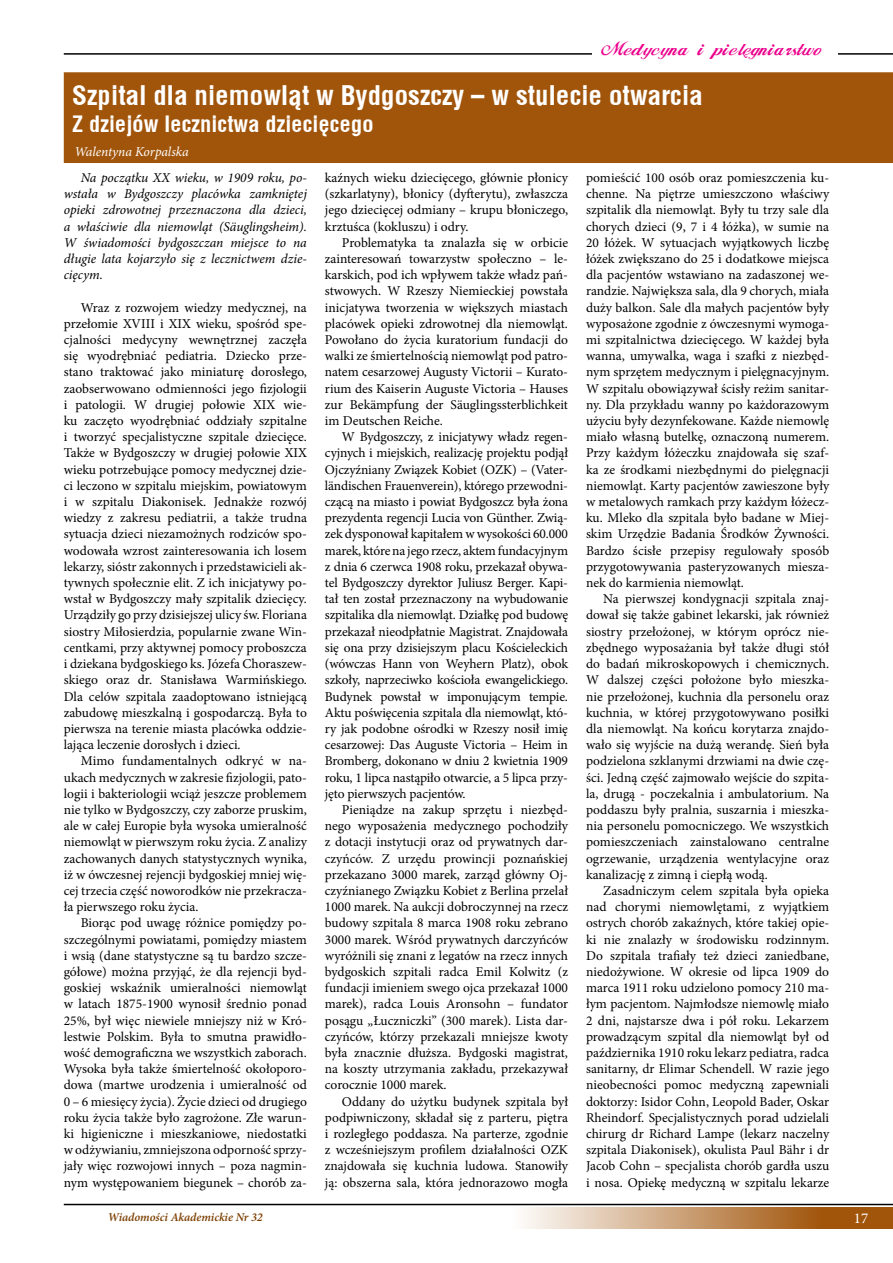
<style>
.page{position:relative;width:893px;height:1263px;background:#fff}
.page>*{position:absolute;margin:0;border:0;box-sizing:border-box;transform-origin:0 0}
.t1{font:700 27px "Switzerland Condpl";color:#fff}
.t2{font:700 22.5px "Switzerland Condpl";color:#fff}
.t3{font:18px "FL Starogrecki 1";color:#ec008c}
.t4{font:15px "Minion Pro";color:#fff}
.t5{font:13.5px/16.2px "Minion Pro";color:#000;text-align:justify}
.t6{font:italic 13.5px/16.2px "Minion Pro";letter-spacing:-.005em;color:#000;text-align:justify}
.t7{font:italic 13.5px "Minion Pro";letter-spacing:-.005em;color:#fff}
.t8{font:italic 600 12px "Minion Pro";letter-spacing:-.005em;color:#7c3f00}
</style>
<div class="page">
<svg style="left:524px;top:1208px;width:365px;height:21px;background:#c5976a"></svg>
<hr style="left:64px;top:1204px;width:829px;height:1px;background:#000">
<hr style="left:64px;top:53px;width:829px;height:2px;background:#000">
<hr style="left:889px;top:1208px;width:4px;height:21px;background:#a1550b">
<div style="left:593px;top:44px;width:245px;height:20px;background:#fff"></div>
<div style="left:64px;top:72px;width:829px;height:91px;background:#a1550b"></div>
<h3 class="t3" style="left:601px;top:38px;width:221px">Medycyna i pielêgniarstwo</h3>
<h1 class="t1" style="left:72px;top:78px;width:632px">Szpital dla niemowląt w Bydgoszczy – w stulecie otwarcia</h1>
<h2 class="t2" style="left:72px;top:110px;width:303px">Z dziejów lecznictwa dziecięcego</h2>
<p class="t7" style="left:74px;top:142px;width:116px">Walentyna Korpalska</p>
<p class="t6" style="left:64px;top:170px;width:245px;text-indent:17px">Na początku XX wieku, w 1909 roku, po&shy;wstała w Bydgoszczy placówka zamkniętej opieki zdrowotnej przeznaczona dla dzieci, a właściwie dla niemowląt (Säuglingsheim).<br>W świadomości bydgoszczan miejsce to na długie lata kojarzyło się z lecznictwem dzie&shy;cięcym.</p>
<p class="t5" style="left:64px;top:299px;width:245px;text-indent:17px">Wraz z rozwojem wiedzy medycznej, na przełomie XVIII i XIX wieku, spośród spe&shy;cjalności medycyny wewnętrznej zaczęła się wyodrębniać pediatria. Dziecko prze&shy;stano traktować jako miniaturę dorosłego, zaobserwowano odmienności jego fizjologii i patologii. W drugiej połowie XIX wie&shy;ku zaczęto wyodrębniać oddziały szpitalne i tworzyć specjalistyczne szpitale dziecięce.<br>Także w Bydgoszczy w drugiej połowie XIX wieku potrzebujące pomocy medycznej dzie&shy;ci leczono w szpitalu miejskim, powiatowym i w szpitalu Diakonisek. Jednakże rozwój wiedzy z zakresu pediatrii, a także trudna sytuacja dzieci niezamożnych rodziców spo&shy;wodowała wzrost zainteresowania ich losem lekarzy, sióstr zakonnych i przedstawicieli ak&shy;tywnych społecznie elit. Z ich inicjatywy po&shy;wstał w Bydgoszczy mały szpitalik dziecięcy.<br>Urządziły go przy dzisiejszej ulicy św. Floriana siostry Miłosierdzia, popularnie zwane Win&shy;centkami, przy aktywnej pomocy proboszcza i dziekana bydgoskiego ks. Józefa Choraszew&shy;skiego oraz dr. Stanisława Warmińskiego.<br>Dla celów szpitala zaadoptowano istniejącą zabudowę mieszkalną i gospodarczą. Była to pierwsza na terenie miasta placówka oddzie&shy;lająca leczenie dorosłych i dzieci.</p>
<p class="t5" style="left:64px;top:753px;width:245px;text-indent:17px">Mimo fundamentalnych odkryć w na&shy;ukach medycznych w zakresie fizjologii, pato&shy;logii i bakteriologii wciąż jeszcze problemem nie tylko w Bydgoszczy, czy zaborze pruskim, ale w całej Europie była wysoka umieralność niemowląt w pierwszym roku życia. Z analizy zachowanych danych statystycznych wynika, iż w ówczesnej rejencji bydgoskiej mniej wię&shy;cej trzecia część noworodków nie przekracza&shy;ła pierwszego roku życia.</p>
<p class="t5" style="left:64px;top:915px;width:245px;text-indent:17px">Biorąc pod uwagę różnice pomiędzy po&shy;szczególnymi powiatami, pomiędzy miastem i wsią (dane statystyczne są tu bardzo szcze&shy;gółowe) można przyjąć, że dla rejencji byd&shy;goskiej wskaźnik umieralności niemowląt w latach 1 875-1 900 wynosił średnio ponad 25%, był więc niewiele mniejszy niż w Kró&shy;lestwie Polskim. Była to smutna prawidło&shy;wość demograficzna we wszystkich zaborach.<br>Wysoka była także śmiertelność okołoporo&shy;dowa (martwe urodzenia i umieralność od 0 – 6 miesięcy życia). Życie dzieci od drugiego roku życia także było zagrożone. Złe warun&shy;ki higieniczne i mieszkaniowe, niedostatki w odżywianiu, zmniejszona odporność sprzy&shy;jały więc rozwojowi innych – poza nagmin&shy;nym występowaniem biegunek – chorób za-</p>
<p class="t5" style="left:325px;top:170px;width:245px">kaźnych wieku dziecięcego, głównie płonicy (szkarlatyny), błonicy (dyfterytu), zwłaszcza jego dziecięcej odmiany – krupu błoniczego, krztuśca (kokluszu) i odry.</p>
<p class="t5" style="left:325px;top:234px;width:245px;text-indent:17px">Problematyka ta znalazła się w orbicie zainteresowań towarzystw społeczno – le&shy;karskich, pod ich wpływem także władz pań&shy;stwowych. W Rzeszy Niemieckiej powstała inicjatywa tworzenia w większych miastach placówek opieki zdrowotnej dla niemowląt.<br>Powołano do życia kuratorium fundacji do walki ze śmiertelnością niemowląt pod patro&shy;natem cesarzowej Augusty Victorii – Kurato&shy;rium des Kaiserin Auguste Victoria – Hauses zur Bekämpfung der Säuglingssterblichkeit im Deutschen Reiche.</p>
<p class="t5" style="left:325px;top:429px;width:245px;text-indent:17px">W Bydgoszczy, z inicjatywy władz regen&shy;cyjnych i miejskich, realizację projektu podjął Ojczyźniany Związek Kobiet (OZK) – (Vater&shy;ländischen Frauenverein), którego przewodni&shy;czącą na miasto i powiat Bydgoszcz była żona prezydenta regencji Lucia von Günther. Zwią&shy;zek dysponował kapitałem w wysokości 60.000 marek, które na jego rzecz, aktem fundacyjnym z dnia 6 czerwca 1 908 roku, przekazał obywa&shy;tel Bydgoszczy dyrektor Juliusz Berger. Kapi&shy;tał ten został przeznaczony na wybudowanie szpitalika dla niemowląt. Działkę pod budowę przekazał nieodpłatnie Magistrat. Znajdowała się ona przy dzisiejszym placu Kościeleckich (wówczas Hann von Weyhern Platz), obok szkoły, naprzeciwko kościoła ewangelickiego.<br>Budynek powstał w imponującym tempie.<br>Aktu poświęcenia szpitala dla niemowląt, któ&shy;ry jak podobne ośrodki w Rzeszy nosił imię cesarzowej: Das Auguste Victoria – Heim in Bromberg, dokonano w dniu 2 kwietnia 1 909 roku, 1 lipca nastąpiło otwarcie, a 5 lipca przy&shy;jęto pierwszych pacjentów.</p>
<p class="t5" style="left:325px;top:801px;width:245px;text-indent:17px">Pieniądze na zakup sprzętu i niezbęd&shy;nego wyposażenia medycznego pochodziły z dotacji instytucji oraz od prywatnych dar&shy;czyńców. Z urzędu prowincji poznańskiej przekazano 3000 marek, zarząd główny Oj&shy;czyźnianego Związku Kobiet z Berlina przelał 1 000 marek. Na aukcji dobroczynnej na rzecz budowy szpitala 8 marca 1 908 roku zebrano 3000 marek. Wśród prywatnych darczyńców wyróżnili się znani z legatów na rzecz innych bydgoskich szpitali radca Emil Kolwitz (z fundacji imieniem swego ojca przekazał 1 000 marek), radca Louis Aronsohn – fundator posągu „Łuczniczki” (300 marek). Lista dar&shy;czyńców, którzy przekazali mniejsze kwoty była znacznie dłuższa. Bydgoski magistrat, na koszty utrzymania zakładu, przekazywał corocznie 1 000 marek.</p>
<p class="t5" style="left:325px;top:1093px;width:245px;text-indent:17px">Oddany do użytku budynek szpitala był podpiwniczony, składał się z parteru, piętra i rozległego poddasza. Na parterze, zgodnie z wcześniejszym profilem działalności OZK znajdowała się kuchnia ludowa. Stanowiły ją: obszerna sala, która jednorazowo mogła</p>
<p class="t5" style="left:586px;top:170px;width:245px">pomieścić 1 00 osób oraz pomieszczenia ku&shy;chenne. Na piętrze umieszczono właściwy szpitalik dla niemowląt. Były tu trzy sale dla chorych dzieci (9, 7 i 4 łóżka), w sumie na 20 łóżek. W sytuacjach wyjątkowych liczbę łóżek zwiększano do 25 i dodatkowe miejsca dla pacjentów wstawiano na zadaszonej we&shy;randzie. Największa sala, dla 9 chorych, miała duży balkon. Sale dla małych pacjentów były wyposażone zgodnie z ówczesnymi wymoga&shy;mi szpitalnictwa dziecięcego. W każdej była wanna, umywalka, waga i szafki z niezbęd&shy;nym sprzętem medycznym i pielęgnacyjnym.<br>W szpitalu obowiązywał ścisły reżim sanitar&shy;ny. Dla przykładu wanny po każdorazowym użyciu były dezynfekowane. Każde niemowlę miało własną butelkę, oznaczoną numerem.<br>Przy każdym łóżeczku znajdowała się szaf&shy;ka ze środkami niezbędnymi do pielęgnacji niemowląt. Karty pacjentów zawieszone były w metalowych ramkach przy każdym łóżecz&shy;ku. Mleko dla szpitala było badane w Miej&shy;skim Urzędzie Badania Środków Żywności.<br>Bardzo ścisłe przepisy regulowały sposób przygotowywania pasteryzowanych miesza&shy;nek do karmienia niemowląt.</p>
<p class="t5" style="left:586px;top:591px;width:245px;text-indent:17px">Na pierwszej kondygnacji szpitala znaj&shy;dował się także gabinet lekarski, jak również siostry przełożonej, w którym oprócz nie&shy;zbędnego wyposażania był także długi stół do badań mikroskopowych i chemicznych.<br>W dalszej części położone było mieszka&shy;nie przełożonej, kuchnia dla personelu oraz kuchnia, w której przygotowywano posiłki dla niemowląt. Na końcu korytarza znajdo&shy;wało się wyjście na dużą werandę. Sień była podzielona szklanymi drzwiami na dwie czę&shy;ści. Jedną część zajmowało wejście do szpita&shy;la, drugą - poczekalnia i ambulatorium. Na poddaszu były pralnia, suszarnia i mieszka&shy;nia personelu pomocniczego. We wszystkich pomieszczeniach zainstalowano centralne ogrzewanie, urządzenia wentylacyjne oraz kanalizację z zimną i ciepłą wodą.</p>
<p class="t5" style="left:586px;top:882px;width:245px;text-indent:17px">Zasadniczym celem szpitala była opieka nad chorymi niemowlętami, z wyjątkiem ostrych chorób zakaźnych, które takiej opie&shy;ki nie znalazły w środowisku rodzinnym.<br>Do szpitala trafiały też dzieci zaniedbane, niedożywione. W okresie od lipca 1 909 do marca 1 911 roku udzielono pomocy 21 0 ma&shy;łym pacjentom. Najmłodsze niemowlę miało 2 dni, najstarsze dwa i pół roku. Lekarzem prowadzącym szpital dla niemowląt był od października 1 91 0 roku lekarz pediatra, radca sanitarny, dr Elimar Schendell. W razie jego nieobecności pomoc medyczną zapewniali doktorzy: Isidor Cohn, Leopold Bader, Oskar Rheindorf. Specjalistycznych porad udzielali chirurg dr Richard Lampe (lekarz naczelny szpitala Diakonisek), okulista Paul Bähr i dr Jacob Cohn – specjalista chorób gardła uszu i nosa. Opiekę medyczną w szpitalu lekarze</p>
<p class="t8" style="left:108px;top:1210px;width:156px">Wiadomości Akademickie Nr 32</p>
<p class="t4" style="left:854px;top:1208px;width:16px">17</p>
</div>
